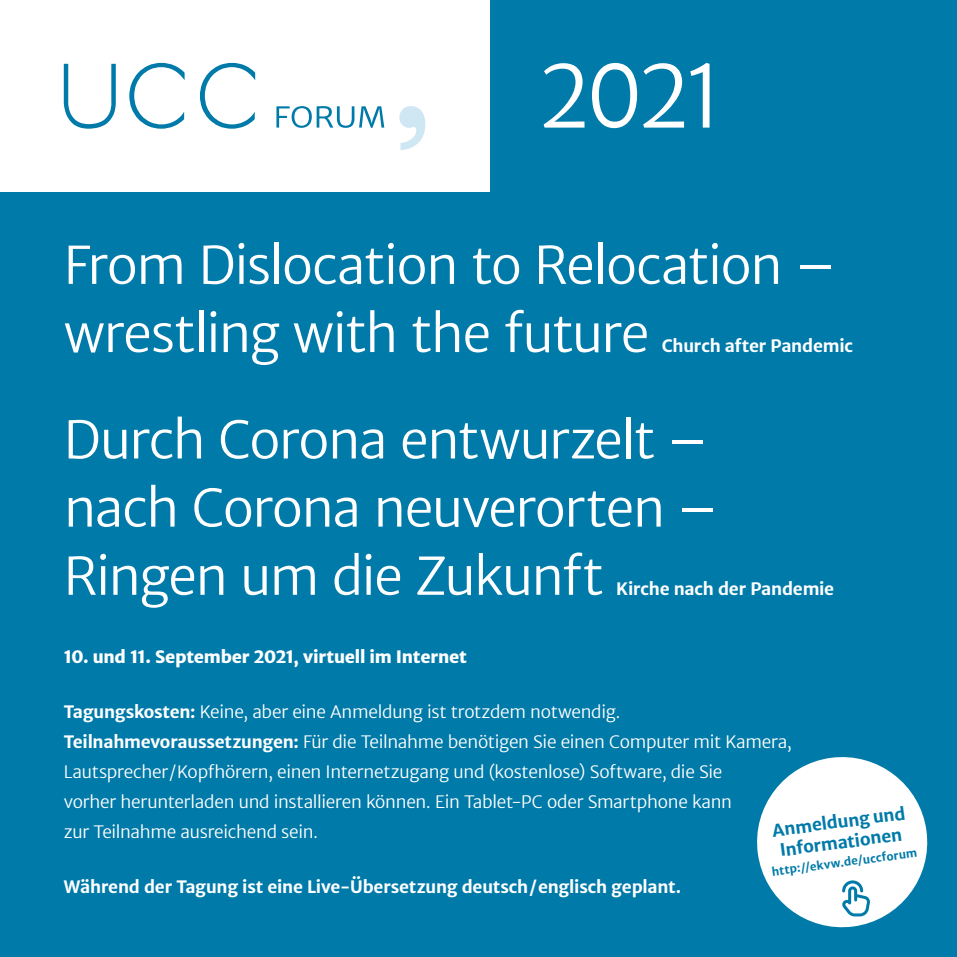
<style>
.page{position:relative;width:957px;height:957px;background:#007aa9}
.page>*{position:absolute;margin:0;border:0;box-sizing:border-box;transform-origin:0 0}
.t1{font:300 85.8px "Merriweather Sans E Kv W";color:#fff}
.t2{font:300 51.45px/68.1px "Merriweather Sans E Kv W";letter-spacing:-.025em;color:#fff}
.t3{font:300 17.1px/29.8px "Merriweather Sans E Kv W";letter-spacing:-.015em;color:#fff}
.t4{font:700 17.1px "Merriweather Sans E Kv W";letter-spacing:-.015em;color:#fff}
.t5{font:900 17.1px "Merriweather Sans E Kv W";letter-spacing:-.015em;color:#fff}
.t6{font:700 17.1px/20.5px "Merriweather Sans E Kv W";color:#007aa9;text-align:center}
.t7{font:700 11.4px "Merriweather Sans E Kv W";color:#007aa9}
.s1{font-weight:700}
</style>
<div class="page">
<div style="left:0;top:0;width:489px;height:191px;background:#fff"></div>
<svg style="left:64px;top:64px;width:52px;height:65px"></svg>
<svg style="left:200px;top:63px;width:55px;height:66px"></svg>
<svg style="left:129px;top:63px;width:56px;height:66px"></svg>
<svg style="left:276px;top:106px;width:108px;height:22px"></svg>
<svg style="left:399px;top:106px;width:26px;height:44px"></svg>
<svg style="left:757px;top:757px;width:171px;height:171px"></svg>
<h1 class="t1" style="left:538px;top:22px;width:187px">2021</h1>
<h2 class="t2" style="left:64px;top:225px;width:772px">From Dislocation to Relocation – wrestling with the future</h2>
<p class="t4" style="left:662px;top:330px;width:193px">Church after Pandemic</p>
<h2 class="t2" style="left:64px;top:400px;width:655px">Durch Corona entwurzelt – nach Corona neuverorten –<br>Ringen um die Zukunft</h2>
<p class="t4" style="left:616px;top:573px;width:219px">Kirche nach der Pandemie</p>
<p class="t5" style="left:64px;top:641px;width:404px">10. und 11. September 2021, virtuell im Internet</p>
<p class="t3" style="left:64px;top:695px;width:729px"><span class="s1">Tagungskosten:</span> Keine, aber eine Anmeldung ist trotzdem notwendig.<br><span class="s1">Teilnahmevoraussetzungen:</span> Für die Teilnahme benötigen Sie einen Computer mit Kamera, Lautsprecher / Kopfhörern, einen Internetzugang und (kostenlose) Software, die Sie<br>vorher herunterladen und installieren können. Ein Tablet-PC oder Smartphone kann<br>zur Teilnahme ausreichend sein.</p>
<p class="t4" style="left:64px;top:871px;width:619px">Während der Tagung ist eine Live-Übersetzung deutsch / englisch geplant.</p>
<p class="t6" style="left:771px;top:818px;width:136px;rotate:-7deg">Anmeldung und<br>Informationen</p>
<p class="t7" style="left:771px;top:860px;width:148px;rotate:-7deg">http://ekvw.de/uccforum</p>
</div>
